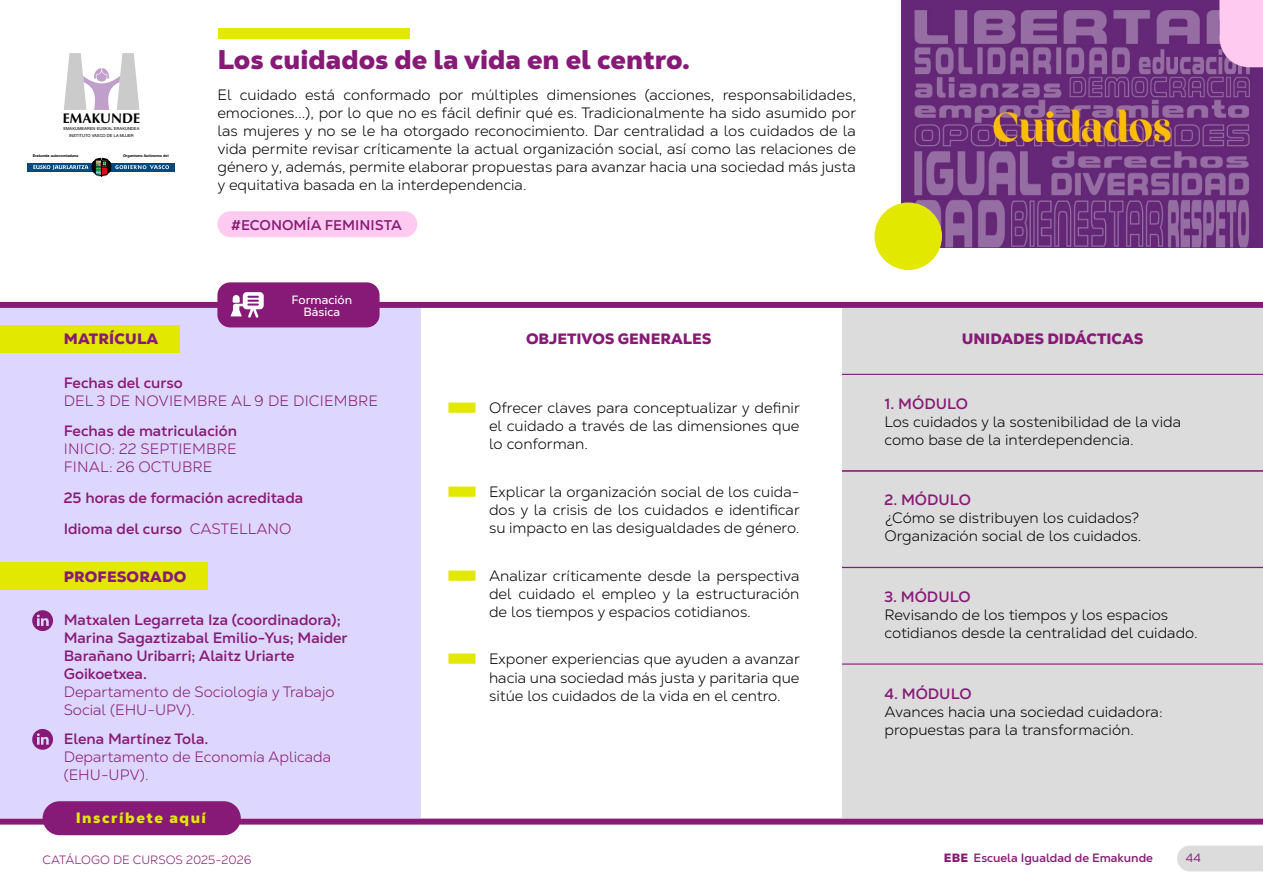
<style>
.page{position:relative;width:1263px;height:893px;background:#fff}
.page>*{position:absolute;margin:0;border:0;box-sizing:border-box;transform-origin:0 0}
.t1{font:900 27px "Nexa Text";color:#871a76}
.t2{font:300 15px/18px "Nexa Text";color:#000;text-align:justify}
.t3{font:700 15px/18px "Nexa Text";color:#871a76}
.t4{font:300 15px/18px "Nexa Text";color:#871a76}
.t5{font:900 15px "Nexa Text";color:#871a76}
.t6{font:900 15px "Nexa Text";letter-spacing:.1em;color:#e3e800}
.t7{font:700 14.1px "Nexa Text";color:#871a76}
.t8{font:700 13.95px "Optima";color:#000}
.t9{font:700 12px "Nexa Text";color:#871a76}
.t10{font:300 12px "Nexa Text";color:#871a76}
.t11{font:12px/12px "Nexa Text";color:#fff;text-align:center}
.t12{font:12px "Nexa Text";color:#871a76}
.t13{font:4.05px/6.6px "Helvetica";color:#000;text-align:center}
.t14{font:700 3.75px "Helvetica Neue";letter-spacing:-.005em;color:#000}
.s1{font-weight:300}
.s2{font-weight:900}
</style>
<div class="page">
<div style="left:0;top:302px;width:1263px;height:6px;background:#871a76"></div>
<div style="left:0;top:819px;width:1263px;height:6px;background:#871a76"></div>
<img style="left:902px;top:0;width:361px;height:247px">
<div style="left:217px;top:211px;width:200px;height:26px;background:#ffcaef;border-radius:13px"></div>
<svg style="left:1219px;top:0;width:44px;height:67px;background:#f5c0e7"></svg>
<div style="left:0;top:308px;width:421px;height:509px;background:#ddd6ff"></div>
<div style="left:0;top:325px;width:180px;height:28px;background:#e3e800"></div>
<div style="left:0;top:562px;width:208px;height:28px;background:#e3e800"></div>
<div style="left:842px;top:308px;width:421px;height:509px;background:#dcdcdc"></div>
<hr style="left:842px;top:374px;width:421px;height:1px;background:#871a76">
<hr style="left:842px;top:470px;width:421px;height:2px;background:#871a76">
<hr style="left:842px;top:567px;width:421px;height:1px;background:#871a76">
<hr style="left:842px;top:663px;width:421px;height:2px;background:#871a76">
<svg style="left:32px;top:610px;width:21px;height:21px"></svg>
<svg style="left:32px;top:729px;width:21px;height:21px"></svg>
<div style="left:43px;top:801px;width:198px;height:34px;background:#871a76;border-radius:17px"></div>
<div style="left:874px;top:203px;width:68px;height:67px;background:#e3e800;border-radius:50%"></div>
<div style="left:217px;top:282px;width:163px;height:45px;background:#871a76;border-radius:13px"></div>
<svg style="left:231px;top:292px;width:33px;height:26px"></svg>
<div style="left:218px;top:29px;width:191px;height:10px;background:#e3e800"></div>
<svg style="left:64px;top:53px;width:75px;height:57px"></svg>
<svg style="left:27px;top:163px;width:148px;height:9px"></svg>
<div style="left:28px;top:163px;width:147px;height:8px;background:#00497f"></div>
<svg style="left:33px;top:158px;width:136px;height:19px"></svg>
<div style="left:1177px;top:845px;width:86px;height:26px;background:#dcdcdc"></div>
<p class="t8" style="left:63px;top:110px;width:79px">EMAKUNDE</p>
<p class="t14" style="left:33px;top:154px;width:47px">Erakunde autonomiaduna</p>
<p class="t14" style="left:123px;top:154px;width:47px">Organismo Autónomo del</p>
<p class="t13" style="left:64px;top:125px;width:77px">EMAKUMEAREN EUSKAL ERAKUNDEA<br>INSTITUTO VASCO DE LA MUJER</p>
<h1 class="t1" style="left:217px;top:43px;width:474px">Los cuidados de la vida en el centro.</h1>
<p class="t2" style="left:217px;top:86px;width:640px">El cuidado está conformado por múltiples dimensiones (acciones, responsabilidades, emociones...), por lo que no es fácil definir qué es. Tradicionalmente ha sido asumido por las mujeres y no se le ha otorgado reconocimiento. Dar centralidad a los cuidados de la vida permite revisar críticamente la actual organización social, así como las relaciones de género y, además, permite elaborar propuestas para avanzar hacia una sociedad más justa y equitativa basada en la interdependencia.</p>
<p class="t7" style="left:231px;top:216px;width:172px">#ECONOMÍA FEMINISTA</p>
<p class="t11" style="left:291px;top:294px;width:62px">Formación<br>Básica</p>
<p class="t5" style="left:64px;top:329px;width:96px">MATRÍCULA</p>
<p class="t3" style="left:64px;top:373px;width:121px">Fechas del curso</p>
<p class="t4" style="left:64px;top:391px;width:316px">DEL 3 DE NOVIEMBRE AL 9 DE DICIEMBRE</p>
<p class="t3" style="left:64px;top:422px;width:175px">Fechas de matriculación</p>
<p class="t4" style="left:64px;top:440px;width:174px">INICIO: 22 SEPTIEMBRE<br>FINAL: 26 OCTUBRE</p>
<p class="t3" style="left:64px;top:482px;width:241px;line-height:30.8px">25 horas de formación acreditada<br>Idioma del curso <span class="s1">CASTELLANO</span></p>
<p class="t5" style="left:64px;top:567px;width:124px">PROFESORADO</p>
<p class="t3" style="left:64px;top:611px;width:285px">Matxalen Legarreta Iza (coordinadora);<br>Marina Sagaztizabal Emilio-Yus; Maider<br>Barañano Uribarri; Alaitz Uriarte<br>Goikoetxea.</p>
<p class="t4" style="left:64px;top:683px;width:272px">Departamento de Sociología y Trabajo<br>Social (EHU-UPV).</p>
<p class="t3" style="left:64px;top:729px;width:146px">Elena Martínez Tola.</p>
<p class="t4" style="left:64px;top:748px;width:269px">Departamento de Economía Aplicada (EHU-UPV).</p>
<p class="t6" style="left:76px;top:808px;width:132px">Inscríbete aquí</p>
<p class="t5" style="left:526px;top:329px;width:187px">OBJETIVOS GENERALES</p>
<p class="t2" style="left:489px;top:399px;width:312px">Ofrecer claves para conceptualizar y definir el cuidado a través de las dimensiones que lo conforman.</p>
<p class="t2" style="left:489px;top:483px;width:312px">Explicar la organización social de los cuida&shy;dos y la crisis de los cuidados e identificar su impacto en las desigualdades de género.</p>
<p class="t2" style="left:489px;top:566px;width:312px">Analizar críticamente desde la perspectiva del cuidado el empleo y la estructuración de los tiempos y espacios cotidianos.</p>
<p class="t2" style="left:489px;top:650px;width:312px">Exponer experiencias que ayuden a avanzar hacia una sociedad más justa y paritaria que sitúe los cuidados de la vida en el centro.</p>
<p class="t5" style="left:962px;top:329px;width:183px">UNIDADES DIDÁCTICAS</p>
<p class="t3" style="left:884px;top:395px;width:85px">1. MÓDULO</p>
<p class="t2" style="left:884px;top:413px;width:298px">Los cuidados y la sostenibilidad de la vida como base de la interdependencia.</p>
<p class="t3" style="left:884px;top:491px;width:88px">2. MÓDULO</p>
<p class="t2" style="left:884px;top:509px;width:258px">¿Cómo se distribuyen los cuidados?<br>Organización social de los cuidados.</p>
<p class="t3" style="left:884px;top:588px;width:88px">3. MÓDULO</p>
<p class="t2" style="left:884px;top:606px;width:315px">Revisando de los tiempos y los espacios cotidianos desde la centralidad del cuidado.</p>
<p class="t3" style="left:884px;top:684px;width:89px">4. MÓDULO</p>
<p class="t2" style="left:884px;top:702px;width:279px">Avances hacia una sociedad cuidadora: propuestas para la transformación.</p>
<p class="t10" style="left:43px;top:852px;width:210px">CATÁLOGO DE CURSOS 2025-2026</p>
<p class="t9" style="left:944px;top:851px;width:211px"><span class="s2">EBE</span> Escuela Igualdad de Emakunde</p>
<p class="t12" style="left:1186px;top:851px;width:16px">44</p>
</div>
